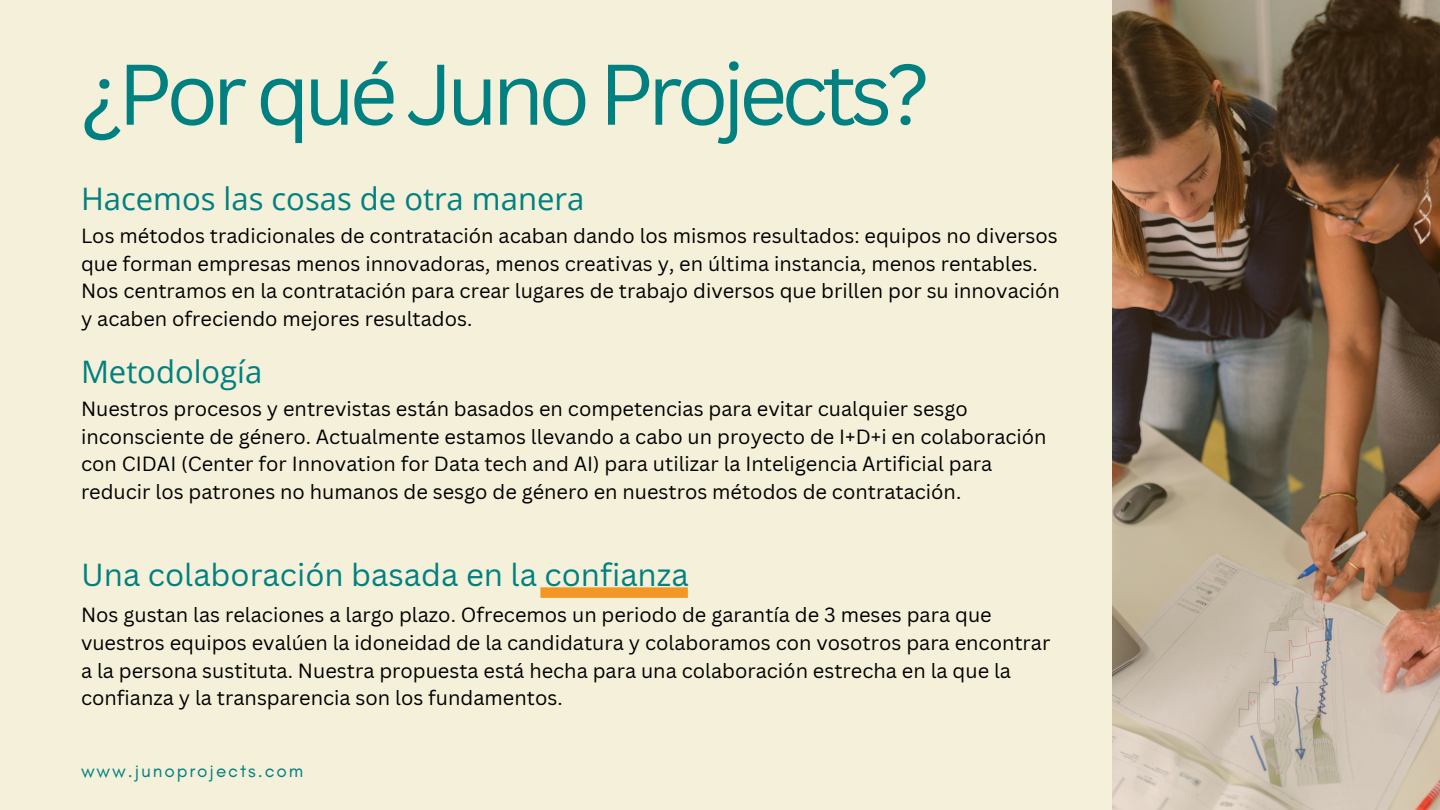
<style>
.page{position:relative;width:1440px;height:810px;background:#f4f0d9}
.page>*{position:absolute;margin:0;border:0;box-sizing:border-box;transform-origin:0 0}
.t1{font:84px "Canva Sans";letter-spacing:-.07em;color:#008080}
.t2{font:31px "Open Sans";color:#008080}
.t3{font:31px "Canva Sans";color:#008080}
.t4{font:20px/27.8px "Canva Sans";color:#000}
.t5{font:19px "Glacial Indifference";letter-spacing:.1em;color:#008080}
</style>
<div class="page">
<img style="left:1113px;top:0;width:327px;height:810px">
<div style="left:540px;top:587px;width:148px;height:11px;background:#f29724"></div>
<p class="t1" style="left:80px;top:35px;width:851px">¿Por qué Juno Projects?</p>
<p class="t2" style="left:81px;top:177px;width:505px">Hacemos las cosas de otra manera</p>
<p class="t4" style="left:81px;top:221px;width:981px">Los métodos tradicionales de contratación acaban dando los mismos resultados: equipos no diversos que forman empresas menos innovadoras, menos creativas y, en última instancia, menos rentables.<br>Nos centramos en la contratación para crear lugares de trabajo diversos que brillen por su innovación y acaben ofreciendo mejores resultados.</p>
<p class="t2" style="left:81px;top:350px;width:183px">Metodología</p>
<p class="t4" style="left:81px;top:394px;width:967px">Nuestros procesos y entrevistas están basados en competencias para evitar cualquier sesgo inconsciente de género. Actualmente estamos llevando a cabo un proyecto de I+D+i en colaboración con CIDAI (Center for Innovation for Data tech and AI) para utilizar la Inteligencia Artificial para reducir los patrones no humanos de sesgo de género en nuestros métodos de contratación.</p>
<p class="t3" style="left:81px;top:553px;width:609px">Una colaboración basada en la confianza</p>
<p class="t4" style="left:81px;top:600px;width:971px">Nos gustan las relaciones a largo plazo. Ofrecemos un periodo de garantía de 3 meses para que vuestros equipos evalúen la idoneidad de la candidatura y colaboramos con vosotros para encontrar a la persona sustituta. Nuestra propuesta está hecha para una colaboración estrecha en la que la confianza y la transparencia son los fundamentos.</p>
<p class="t5" style="left:81px;top:759px;width:224px">www.junoprojects.com</p>
</div>
